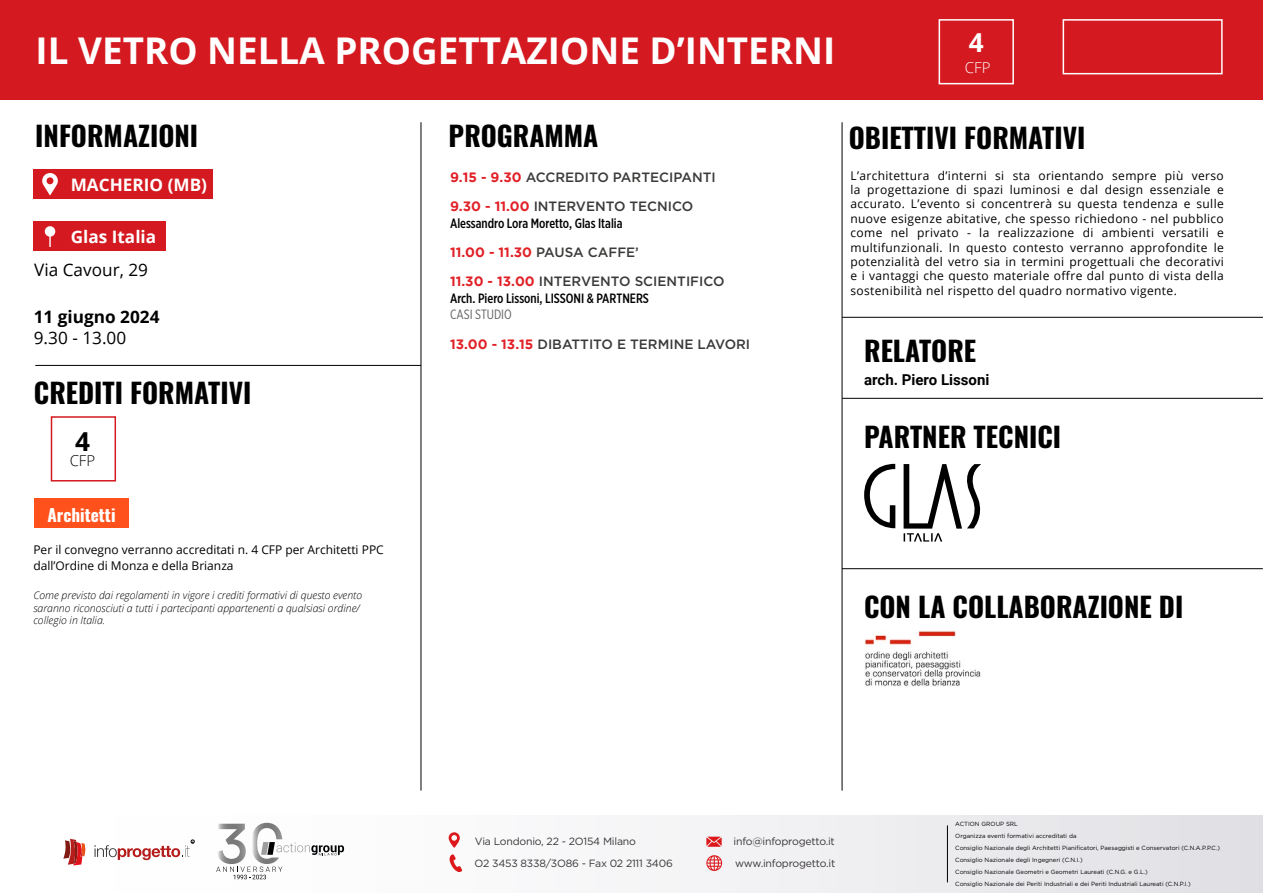
<style>
.page{position:relative;width:1263px;height:893px;background:#fff}
.page>*{position:absolute;margin:0;border:0;box-sizing:border-box;transform-origin:0 0}
.t1{font:700 36.9px "Open Sans";color:#fff}
.t2{font:700 27.6px "Oswald";color:#000}
.t3{font:700 26.1px "Open Sans";color:#000}
.t4{font:700 26.1px "Open Sans";color:#fff}
.t5{font:500 19.95px "Gotham";letter-spacing:-.01em;color:#fff}
.t6{font:700 17.1px "Open Sans";color:#fff}
.t7{font:17.1px "Open Sans";color:#000}
.t8{font:700 17.1px "Open Sans";color:#000}
.t9{font:700 17.1px "Oswald";color:#fff}
.t10{font:700 15px "Roboto";color:#000}
.t11{font:300 15px "Open Sans";color:#000}
.t12{font:300 15px "Open Sans";color:#fff}
.t13{font:500 13.5px/29.4px "Gotham";color:#3a3a39}
.t14{font:500 13.5px "Gotham X Narrow";color:#000}
.t15{font:13.5px "Gotham X Narrow";color:#646363}
.t16{font:12px/14.4px "Open Sans";color:#000}
.t17{font:italic 300 10.5px/12.6px "Open Sans";color:#000}
.t18{font:10.5px "Gotham";letter-spacing:-.02em;color:#393535}
.t19{font:6px/12px "Gotham";color:#000}
.s1{font-weight:700;color:#e12027}
</style>
<div class="page">
<div style="left:0;top:815px;width:1263px;height:78px;background:linear-gradient(to right,#fff,#e3e3e7)"></div>
<svg style="left:449px;top:854px;width:13px;height:18px"></svg>
<svg style="left:706px;top:855px;width:16px;height:16px"></svg>
<svg style="left:706px;top:837px;width:16px;height:10px"></svg>
<svg style="left:449px;top:832px;width:11px;height:16px"></svg>
<hr style="left:947px;top:825px;width:1px;height:57px;background:#000">
<div style="left:0;top:0;width:1263px;height:99px;background:#d41a20"></div>
<hr style="left:421px;top:122px;width:1px;height:669px;background:#000">
<hr style="left:842px;top:122px;width:1px;height:669px;background:#000">
<div style="left:33px;top:169px;width:180px;height:30px;background:#d41a20"></div>
<div style="left:33px;top:221px;width:133px;height:30px;background:#d41a20"></div>
<div style="left:34px;top:498px;width:95px;height:30px;background:#ff511c"></div>
<svg style="left:42px;top:173px;width:16px;height:23px"></svg>
<div style="left:45px;top:226px;width:10px;height:11px;background:#fff;border-radius:5px"></div>
<div style="left:51px;top:416px;width:65px;height:65px;border:2px solid #d41a20"></div>
<hr style="left:35px;top:365px;width:386px;height:1px;background:#000">
<hr style="left:842px;top:398px;width:421px;height:1px;background:#000">
<hr style="left:842px;top:568px;width:421px;height:1px;background:#000">
<hr style="left:842px;top:317px;width:421px;height:1px;background:#000">
<div style="left:938px;top:19px;width:76px;height:65px;border:2px solid #fff"></div>
<div style="left:1062px;top:19px;width:160px;height:55px;border:2px solid #fff"></div>
<svg style="left:63px;top:839px;width:24px;height:26px"></svg>
<svg style="left:95px;top:840px;width:99px;height:20px"></svg>
<svg style="left:216px;top:823px;width:128px;height:56px"></svg>
<svg style="left:864px;top:464px;width:31px;height:64px"></svg>
<svg style="left:903px;top:464px;width:78px;height:78px"></svg>
<img style="left:864px;top:630px;width:117px;height:57px">
<h1 class="t1" style="left:36px;top:24px;width:801px">IL VETRO NELLA PROGETTAZIONE D’INTERNI</h1>
<h3 class="t5" style="left:562px;top:56px;width:141px">PROGRAMMA</h3>
<h3 class="t4" style="left:969px;top:24px;width:16px">4</h3>
<p class="t12" style="left:965px;top:57px;width:27px">CFP</p>
<h2 class="t2" style="left:35px;top:122px;width:164px">INFORMAZIONI</h2>
<h2 class="t2" style="left:449px;top:122px;width:151px">PROGRAMMA</h2>
<h2 class="t2" style="left:849px;top:123px;width:238px">OBIETTIVI FORMATIVI</h2>
<h3 class="t6" style="left:71px;top:173px;width:138px">MACHERIO (MB)</h3>
<h3 class="t6" style="left:71px;top:225px;width:87px">Glas Italia</h3>
<h3 class="t7" style="left:34px;top:258px;width:115px">Via Cavour, 29</h3>
<h3 class="t8" style="left:34px;top:305px;width:127px">11 giugno 2024</h3>
<h3 class="t7" style="left:34px;top:326px;width:94px">9.30 - 13.00</h3>
<h2 class="t2" style="left:34px;top:378px;width:219px">CREDITI FORMATIVI</h2>
<h3 class="t3" style="left:75px;top:423px;width:16px">4</h3>
<p class="t11" style="left:70px;top:451px;width:27px">CFP</p>
<h3 class="t9" style="left:47px;top:506px;width:70px">Architetti</h3>
<p class="t16" style="left:33px;top:541px;width:352px;line-height:16.2px">Per il convegno verranno accreditati n. 4 CFP per Architetti PPC dall’Ordine di Monza e della Brianza</p>
<p class="t17" style="left:33px;top:589px;width:330px">Come previsto dai regolamenti in vigore i crediti formativi di questo evento saranno riconosciuti a tutti i partecipanti appartenenti a qualsiasi ordine/ collegio in Italia.</p>
<p class="t13" style="left:450px;top:162px;width:267px"><span class="s1">9.15 - 9.30</span> ACCREDITO PARTECIPANTI<br><span class="s1">9.30 - 11.00</span> INTERVENTO TECNICO</p>
<p class="t14" style="left:450px;top:215px;width:174px">Alessandro Lora Moretto, Glas Italia</p>
<p class="t13" style="left:450px;top:237px;width:276px"><span class="s1">11.00 - 11.30</span> PAUSA CAFFE’<br><span class="s1">11.30 - 13.00</span> INTERVENTO SCIENTIFICO</p>
<p class="t14" style="left:450px;top:290px;width:200px">Arch. Piero Lissoni, LISSONI &amp; PARTNERS</p>
<p class="t15" style="left:450px;top:306px;width:63px">CASI STUDIO</p>
<p class="t13" style="left:450px;top:329px;width:302px"><span class="s1">13.00 - 13.15</span> DIBATTITO E TERMINE LAVORI</p>
<p class="t16" style="left:850px;top:168px;width:375px;text-align:justify">L’architettura d’interni si sta orientando sempre più verso la progettazione di spazi luminosi e dal design essenziale e accurato. L’evento si concentrerà su questa tendenza e sulle nuove esigenze abitative, che spesso richiedono - nel pubblico come nel privato - la realizzazione di ambienti versatili e multifunzionali. In questo contesto verranno approfondite le potenzialità del vetro sia in termini progettuali che decorativi e i vantaggi che questo materiale offre dal punto di vista della sostenibilità nel rispetto del quadro normativo vigente.</p>
<h2 class="t2" style="left:864px;top:336px;width:113px">RELATORE</h2>
<p class="t10" style="left:864px;top:369px;width:127px">arch. Piero Lissoni</p>
<h2 class="t2" style="left:864px;top:422px;width:199px">PARTNER TECNICI</h2>
<h2 class="t2" style="left:864px;top:593px;width:321px">CON LA COLLABORAZIONE DI</h2>
<p class="t18" style="left:475px;top:834px;width:163px">Via Londonio, 22 - 2O154 Milano</p>
<p class="t18" style="left:734px;top:835px;width:103px">info@infoprogetto.it</p>
<p class="t18" style="left:474px;top:857px;width:200px">O2 3453 8338/3O86 - Fax 02 2111 3406</p>
<p class="t18" style="left:735px;top:856px;width:102px">www.infoprogetto.it</p>
<p class="t19" style="left:955px;top:817px;width:266px">ACTION GROUP SRL<br>Organizza eventi formativi accreditati da<br>Consiglio Nazionale degli Architetti Pianificatori, Paesaggisti e Conservatori (C.N.A.P.P.C.)<br>Consiglio Nazionale degli Ingegneri (C.N.I.)<br>Consiglio Nazionale Geometri e Geometri Laureati (C.N.G. e G.L.)<br>Consiglio Nazionale dei Periti Industriali e dei Periti Industriali Laureati (C.N.P.I.)</p>
</div>
